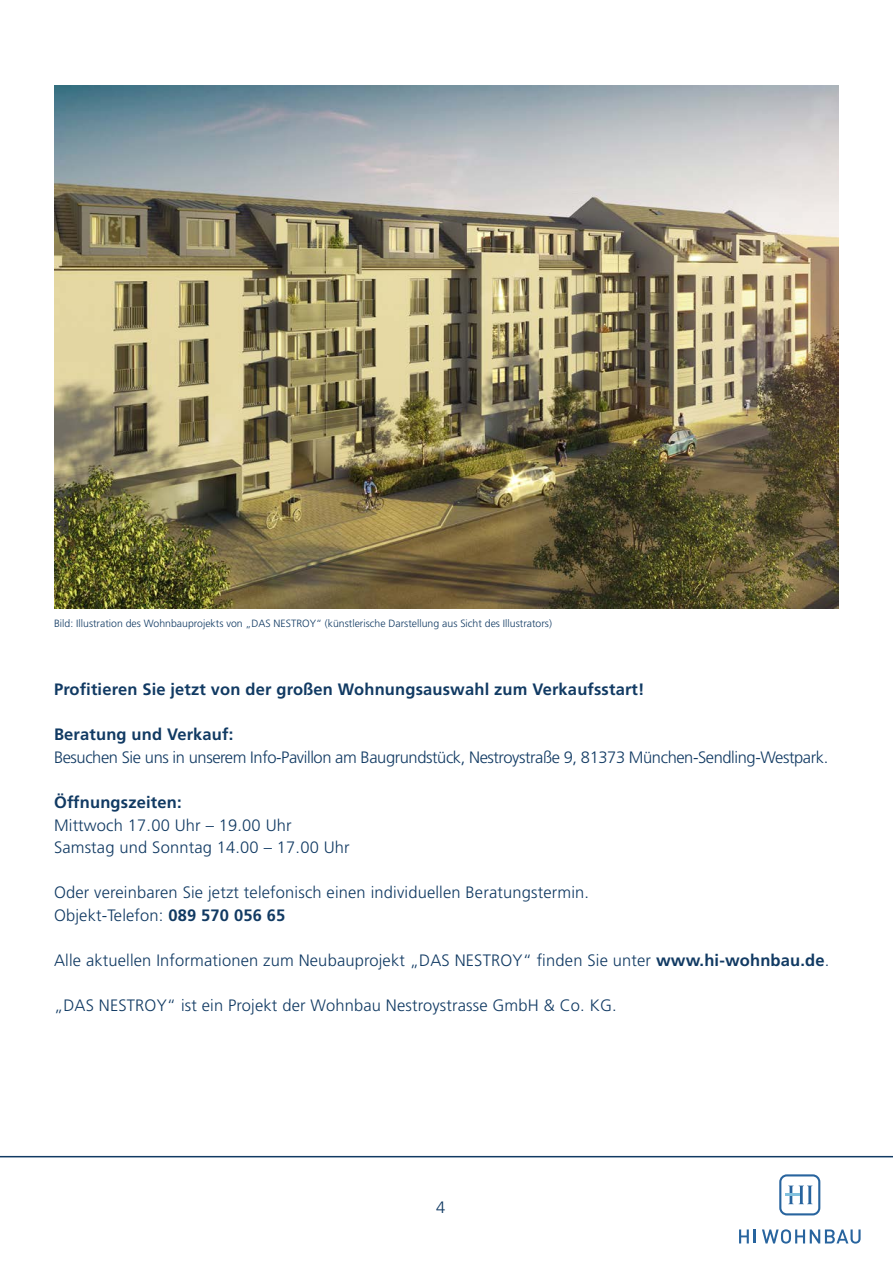
<style>
.page{position:relative;width:893px;height:1263px;background:#fff}
.page>*{position:absolute;margin:0;border:0;box-sizing:border-box;transform-origin:0 0}
.t1{font:300 16.5px/22.5px "Frutiger";letter-spacing:.01em;color:#113a63}
.t2{font:300 16.5px "Frutiger";letter-spacing:-.025em;color:#113a63}
.t3{font:700 16.5px "Frutiger";letter-spacing:.01em;color:#113a63}
.t4{font:300 10.5px "Frutiger";color:#113a63}
.s1{font-weight:700}
</style>
<div class="page">
<hr style="left:0;top:1156px;width:893px;height:1px;background:#113a63">
<img style="left:54px;top:85px;width:785px;height:523px">
<svg style="left:762px;top:1229px;width:99px;height:14px"></svg>
<svg style="left:739px;top:1229px;width:16px;height:14px"></svg>
<svg style="left:779px;top:1174px;width:41px;height:41px"></svg>
<hr style="left:786px;top:1193px;width:14px;height:3px;background:#81c0dd">
<p class="t4" style="left:54px;top:618px;width:499px">Bild: Illustration des Wohnbauprojekts von „DAS NESTROY“ (künstlerische Darstellung aus Sicht des Illustrators)</p>
<p class="t3" style="left:54px;top:680px;width:592px">Profitieren Sie jetzt von der großen Wohnungsauswahl zum Verkaufsstart!</p>
<p class="t3" style="left:54px;top:725px;width:181px">Beratung und Verkauf:</p>
<p class="t2" style="left:54px;top:748px;width:776px">Besuchen Sie uns in unserem Info-Pavillon am Baugrundstück, Nestroystraße 9, 81373 München-Sendling-Westpark.</p>
<p class="t3" style="left:54px;top:792px;width:129px">Öffnungszeiten:</p>
<p class="t1" style="left:54px;top:813px;width:297px">Mittwoch 17.00 Uhr – 19.00 Uhr<br>Samstag und Sonntag 14.00 – 17.00 Uhr</p>
<p class="t1" style="left:54px;top:881px;width:537px">Oder vereinbaren Sie jetzt telefonisch einen individuellen Beratungstermin.<br>Objekt-Telefon: <span class="s1">089 570 056 65</span></p>
<p class="t1" style="left:54px;top:948px;width:777px">Alle aktuellen Informationen zum Neubauprojekt „DAS NESTROY“ finden Sie unter <span class="s1">www.hi-wohnbau.de</span>.</p>
<p class="t1" style="left:54px;top:993px;width:564px">„DAS NESTROY“ ist ein Projekt der Wohnbau Nestroystrasse GmbH &amp; Co. KG.</p>
<p class="t1" style="left:436px;top:1196px;width:11px">4</p>
</div>
